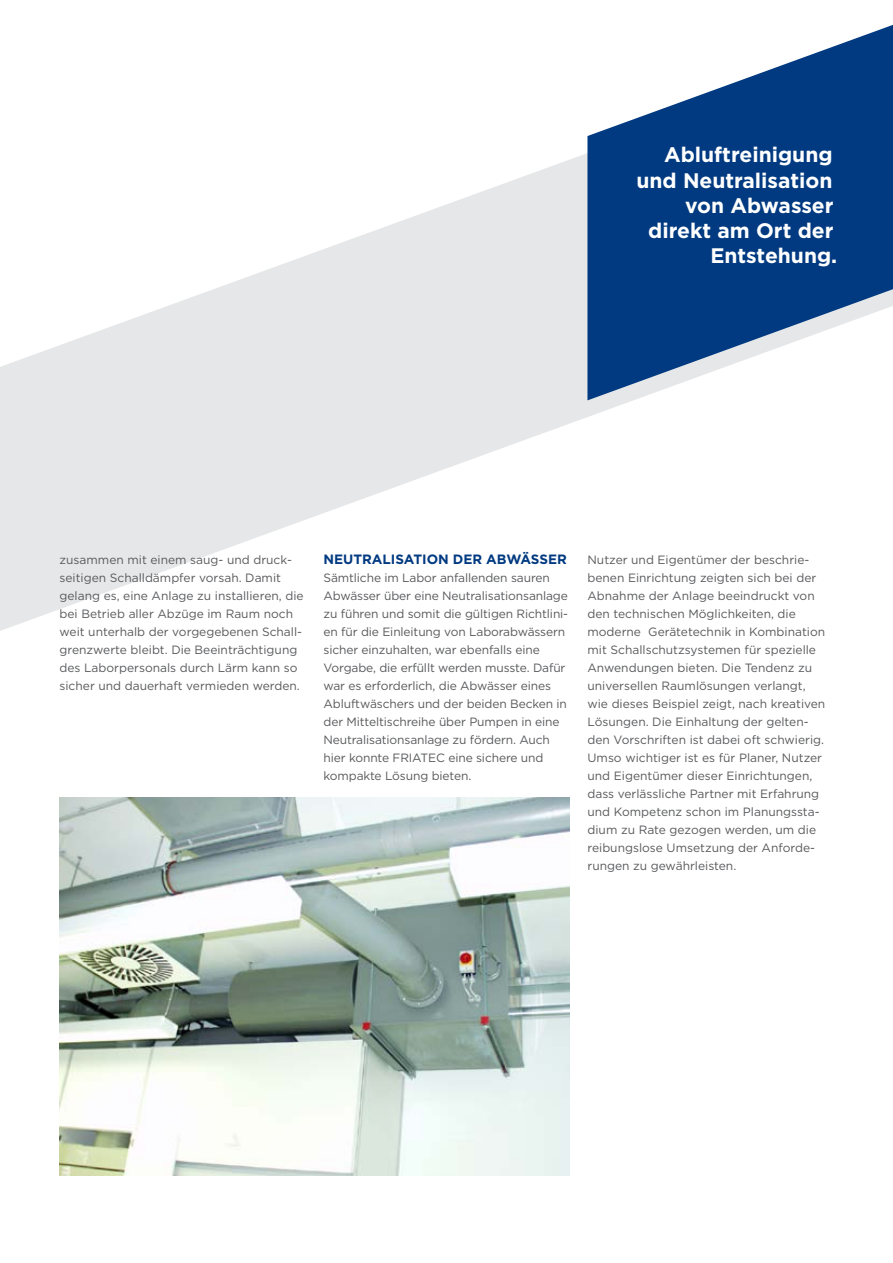
<style>
.page{position:relative;width:893px;height:1263px;background:#fff}
.page>*{position:absolute;margin:0;border:0;box-sizing:border-box;transform-origin:0 0}
.t1{font:700 21px/25.2px "Gotham";color:#fff;text-align:right}
.t2{font:700 13.5px "Gotham";color:#013a81}
.t3{font:12px/18px "Gotham";color:#58595b}
</style>
<div class="page">
<img style="left:60px;top:798px;width:509px;height:378px">
<svg style="left:0;top:153px;width:633px;height:478px;fill:#e6e7e8"></svg>
<svg style="left:587px;top:25px;width:306px;height:375px;fill:#013a81"></svg>
<h1 class="t1" style="left:636px;top:142px;width:202px">Abluftreinigung und Neutralisation von Abwasser direkt am Ort der<br>Entstehung.</h1>
<p class="t3" style="left:60px;top:550px;width:246px">zusammen mit einem saug- und druck&shy;seitigen Schalldämpfer vorsah. Damit gelang es, eine Anlage zu installieren, die bei Betrieb aller Abzüge im Raum noch weit unterhalb der vorgegebenen Schall&shy;grenzwerte bleibt. Die Beeinträchtigung des Laborpersonals durch Lärm kann so sicher und dauerhaft vermieden werden.</p>
<p class="t2" style="left:323px;top:550px;width:245px">NEUTRALISATION DER ABWÄSSER</p>
<p class="t3" style="left:323px;top:568px;width:246px">Sämtliche im Labor anfallenden sauren Abwässer über eine Neutralisationsanlage zu führen und somit die gültigen Richtlini&shy;en für die Einleitung von Laborabwässern sicher einzuhalten, war ebenfalls eine Vorgabe, die erfüllt werden musste. Dafür war es erforderlich, die Abwässer eines Abluftwäschers und der beiden Becken in der Mitteltischreihe über Pumpen in eine Neutralisationsanlage zu fördern. Auch hier konnte FRIATEC eine sichere und kompakte Lösung bieten.</p>
<p class="t3" style="left:587px;top:550px;width:239px">Nutzer und Eigentümer der beschrie&shy;benen Einrichtung zeigten sich bei der Abnahme der Anlage beeindruckt von den technischen Möglichkeiten, die moderne Gerätetechnik in Kombination mit Schallschutzsystemen für spezielle Anwendungen bieten. Die Tendenz zu universellen Raumlösungen verlangt, wie dieses Beispiel zeigt, nach kreativen Lösungen. Die Einhaltung der gelten&shy;den Vorschriften ist dabei oft schwierig.<br>Umso wichtiger ist es für Planer, Nutzer und Eigentümer dieser Einrichtungen, dass verlässliche Partner mit Erfahrung und Kompetenz schon im Planungssta&shy;dium zu Rate gezogen werden, um die reibungslose Umsetzung der Anforde&shy;rungen zu gewährleisten.</p>
</div>
